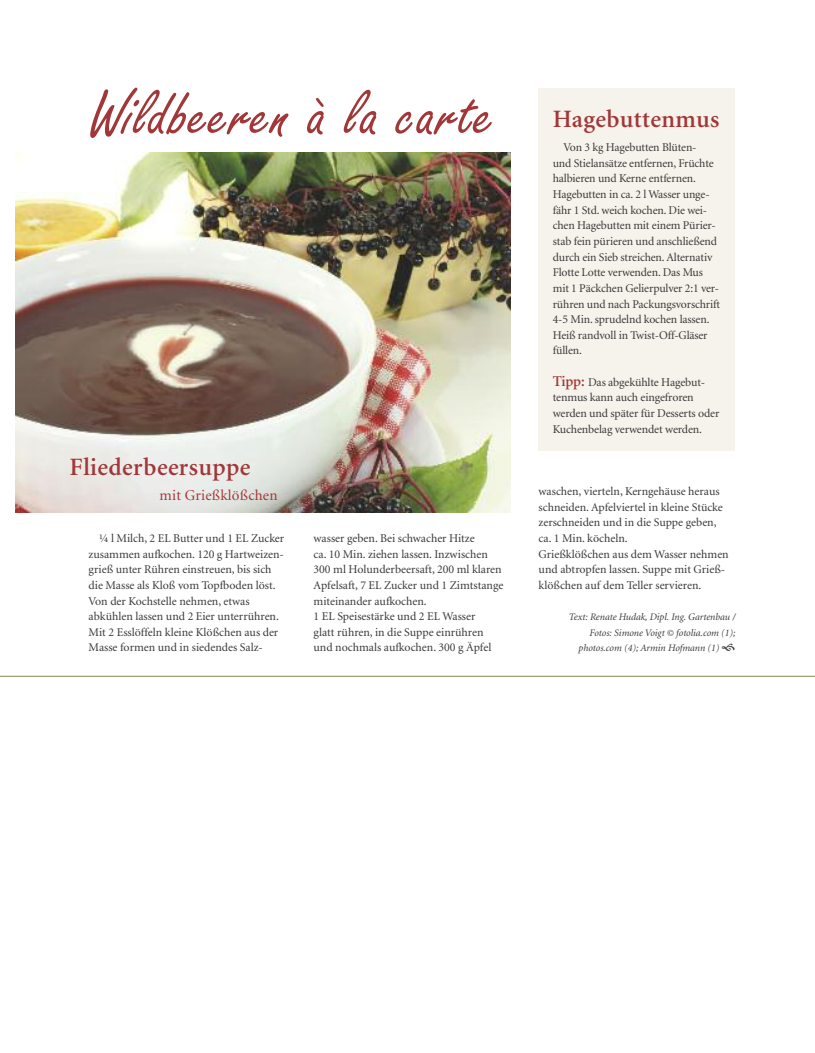
<style>
.page{position:relative;width:815px;height:1053px;background:#fff}
.page>*{position:absolute;margin:0;border:0;box-sizing:border-box;transform-origin:0 0}
.t1{font:69.62px "Freestyle Script D";letter-spacing:.015em;color:#a13739}
.t2{font:600 25px "Minion";letter-spacing:.015em;color:#a13739}
.t3{font:15px "Minion";letter-spacing:.015em;color:#a13739}
.t4{font:11.88px/15.6px "Minion";letter-spacing:-.005em;color:#393839}
.t5{font:italic 10px "Minion";color:#393839}
.s1{font-weight:600;font-size:15px;color:#a13739}
</style>
<div class="page">
<div style="left:539px;top:89px;width:196px;height:362px;background:#f5f3eb"></div>
<img style="left:15px;top:152px;width:495px;height:360px">
<hr style="left:0;top:676px;width:815px;height:1px;background:#838c5b">
<h1 class="t1" style="left:89px;top:71px;width:408px">Wildbeeren à la carte</h1>
<h2 class="t2" style="left:70px;top:457px;width:182px">Fliederbeersuppe</h2>
<p class="t3" style="left:160px;top:489px;width:120px">mit Grießklößchen</p>
<p class="t4" style="left:89px;top:531px;width:197px;text-indent:11px">¼ l Milch, 2 EL Butter und 1 EL Zucker zusammen aufkochen. 120 g Hartweizen&shy;grieß unter Rühren einstreuen, bis sich die Masse als Kloß vom Topfboden löst.<br>Von der Kochstelle nehmen, etwas abkühlen lassen und 2 Eier unterrühren.<br>Mit 2 Esslöffeln kleine Klößchen aus der Masse formen und in siedendes Salz-</p>
<p class="t4" style="left:314px;top:531px;width:191px">wasser geben. Bei schwacher Hitze<br>ca. 10 Min. ziehen lassen. Inzwischen 300 ml Holunderbeersaft, 200 ml klaren Apfelsaft, 7 EL Zucker und 1 Zimtstange miteinander aufkochen.<br>1 EL Speisestärke und 2 EL Wasser<br>glatt rühren, in die Suppe einrühren und nochmals aufkochen. 300 g Äpfel</p>
<h2 class="t2" style="left:553px;top:109px;width:168px">Hagebuttenmus</h2>
<p class="t4" style="left:553px;top:140px;width:169px;text-indent:11px">Von 3 kg Hagebutten Blüten-<br>und Stielansätze entfernen, Früchte halbieren und Kerne entfernen.<br>Hagebutten in ca. 2 l Wasser unge&shy;fähr 1 Std. weich kochen. Die wei&shy;chen Hagebutten mit einem Pürier&shy;stab fein pürieren und anschließend durch ein Sieb streichen. Alternativ<br>Flotte Lotte verwenden. Das Mus mit 1 Päckchen Gelierpulver 2:1 ver&shy;rühren und nach Packungsvorschrift<br>4-5 Min. sprudelnd kochen lassen.<br>Heiß randvoll in Twist-Off-Gläser füllen.</p>
<p class="t4" style="left:553px;top:375px;width:168px"><span class="s1">Tipp:</span> Das abgekühlte Hagebut&shy;tenmus kann auch eingefroren werden und später für Desserts oder<br>Kuchenbelag verwendet werden.</p>
<p class="t4" style="left:539px;top:484px;width:192px">waschen, vierteln, Kerngehäuse heraus schneiden. Apfelviertel in kleine Stücke zerschneiden und in die Suppe geben, ca. 1 Min. köcheln.<br>Grießklößchen aus dem Wasser nehmen und abtropfen lassen. Suppe mit Grieß&shy;klößchen auf dem Teller servieren.</p>
<p class="t5" style="left:568px;top:613px;width:168px">Text: Renate Hudak, Dipl. Ing. Gartenbau /</p>
<p class="t5" style="left:589px;top:628px;width:147px">Fotos: Simone Voigt © fotolia.com (1);</p>
<p class="t5" style="left:578px;top:644px;width:143px">photos.com (4); Armin Hofmann (1)</p>
</div>
